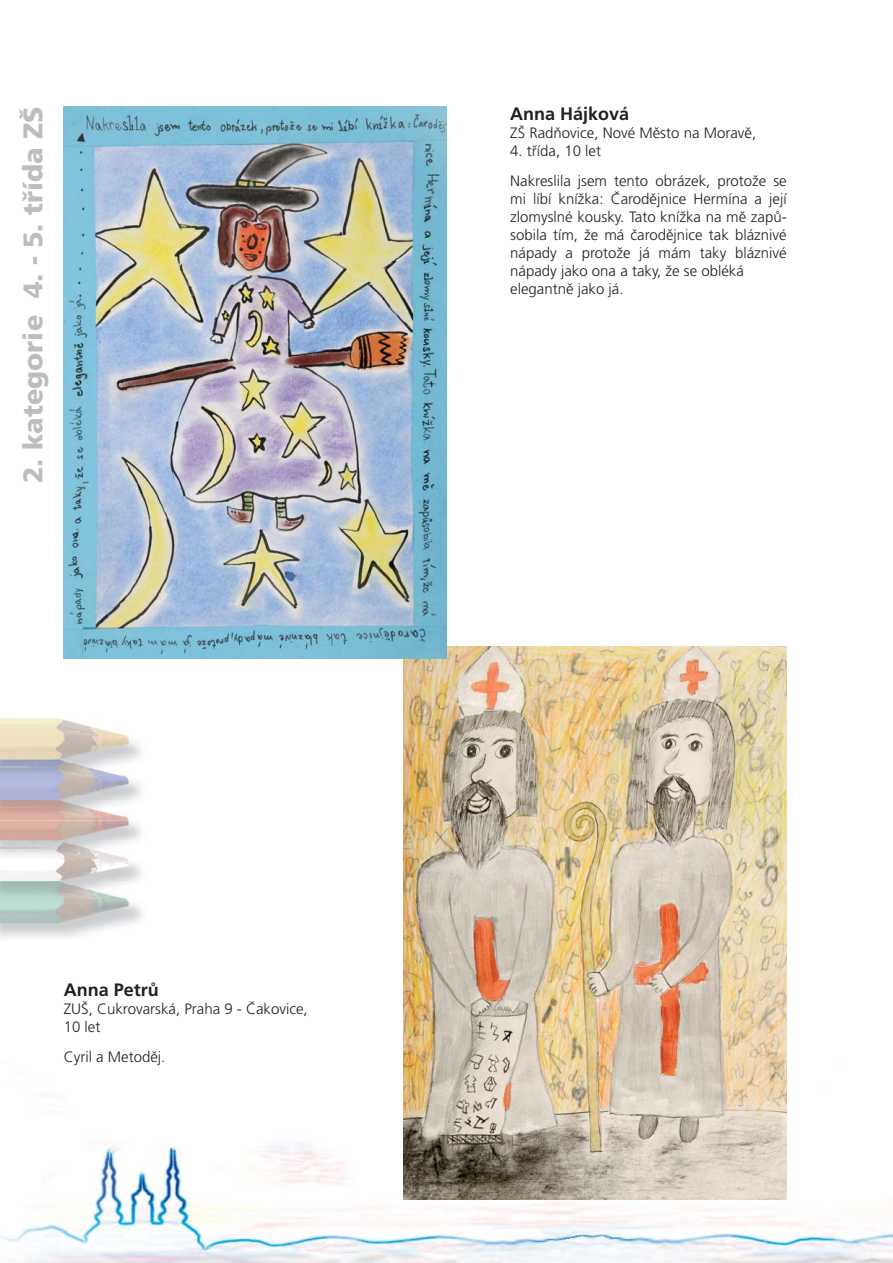
<style>
.page{position:relative;width:893px;height:1263px;background:#fff}
.page>*{position:absolute;margin:0;border:0;box-sizing:border-box;transform-origin:0 0}
.t1{font:900 27px "Frutiger CE";color:#bbbdbf}
.t2{font:700 18px "Frutiger CE";color:#231f20}
.t3{font:300 15px/18px "Frutiger CE";color:#231f20}
</style>
<div class="page">
<img style="left:0;top:863px;width:893px;height:400px">
<img style="left:0;top:884px;width:147px;height:59px">
<img style="left:0;top:902px;width:130px;height:23px">
<img style="left:130px;top:863px;width:17px;height:39px">
<img style="left:0;top:762px;width:130px;height:115px">
<img style="left:0;top:877px;width:130px;height:7px">
<img style="left:128px;top:741px;width:13px;height:100px">
<img style="left:128px;top:843px;width:2px;height:18px">
<img style="left:0;top:836px;width:130px;height:7px">
<img style="left:128px;top:800px;width:13px;height:20px">
<img style="left:0;top:796px;width:130px;height:7px">
<img style="left:128px;top:759px;width:13px;height:21px">
<img style="left:0;top:718px;width:130px;height:44px">
<img style="left:404px;top:646px;width:383px;height:553px">
<img style="left:64px;top:106px;width:382px;height:553px">
<h1 class="t1" style="left:20px;top:483px;width:378px;rotate:-90deg">2. kategorie 4. - 5. třída ZŠ</h1>
<p class="t2" style="left:64px;top:981px;width:97px">Anna Petrů</p>
<p class="t3" style="left:64px;top:1001px;width:245px">ZUŠ, Cukrovarská, Praha 9 - Čakovice,<br>10 let</p>
<p class="t3" style="left:64px;top:1049px;width:103px">Cyril a Metoděj.</p>
<p class="t2" style="left:510px;top:105px;width:121px">Anna Hájková</p>
<p class="t3" style="left:510px;top:125px;width:247px">ZŠ Radňovice, Nové Město na Moravě,</p>
<p class="t3" style="left:510px;top:137px;width:278px;line-height:30px">4. třída, 10 let<br>Nakreslila jsem tento obrázek, protože se</p>
<p class="t3" style="left:510px;top:191px;width:278px">mi líbí knížka: Čarodějnice Hermína a její zlomyslné kousky. Tato knížka na mě zapů&shy;sobila tím, že má čarodějnice tak bláznivé nápady a protože já mám taky bláznivé nápady jako ona a taky, že se obléká elegantně jako já.</p>
</div>
